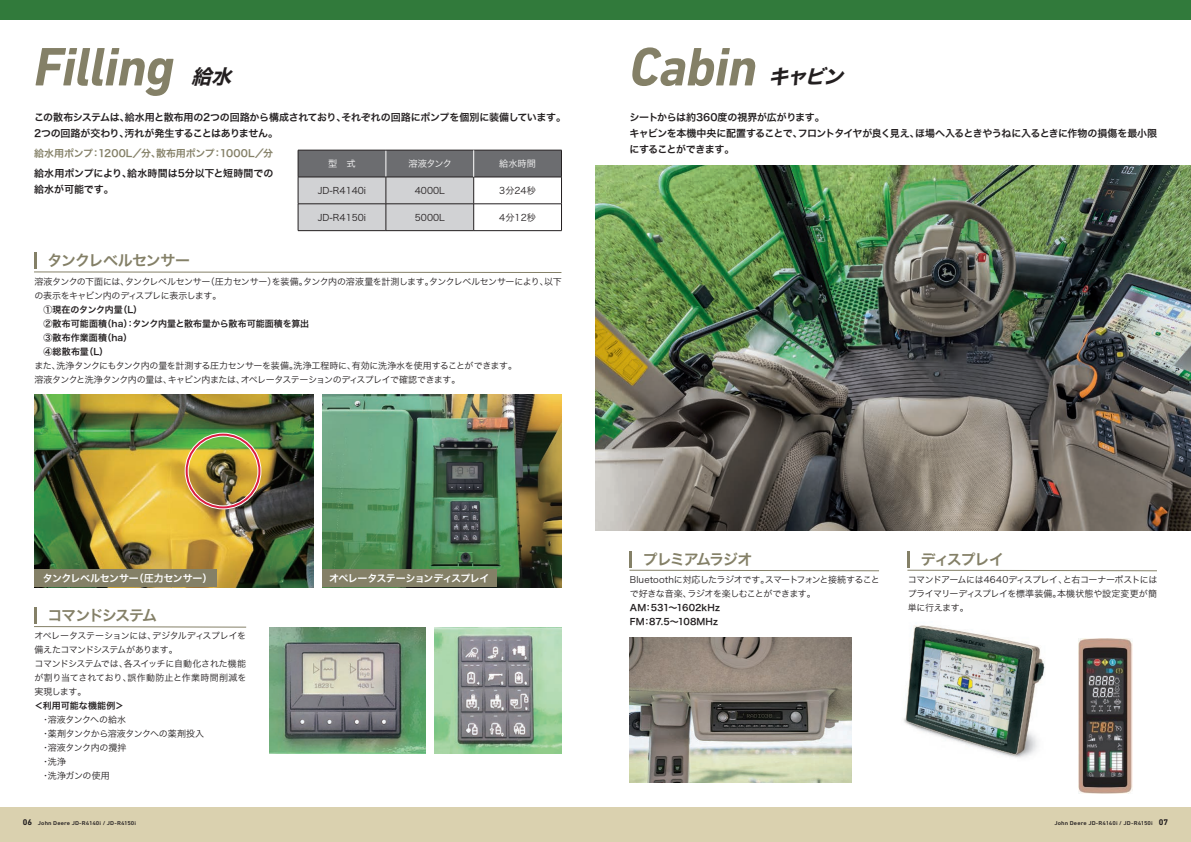
<style>
.page{position:relative;width:1191px;height:842px;background:#fff}
.page>*{position:absolute;margin:0;border:0;box-sizing:border-box;transform-origin:0 0}
.t1{font:italic 700 55px "DIN Next LT Pro";letter-spacing:-.02em;color:#848067}
.t2{font:italic 20px "Hira Kaku Std W7";color:#231f20}
.t3{font:15px "Hira Kaku Std W6";letter-spacing:-.075em;color:#848067}
.t4{font:15px "Hira Kaku Std W6";letter-spacing:-.045em;color:#848067}
.t5{font:15px "Hira Kaku Std W6";letter-spacing:-.115em;color:#848067}
.t6{font:10px/16px "Hira Kaku Std W6";letter-spacing:-.025em;color:#231f20}
.t7{font:10px "Hira Kaku Std W6";letter-spacing:-.045em;color:#fff}
.t8{font:10px/16px "Hira Kaku Std W6";letter-spacing:-.005em;color:#231f20}
.t9{font:10px "Hira Kaku Std W6";letter-spacing:-.005em;color:#848067}
.t10{font:9.2px "Hira Kaku Std W3";color:#231f20}
.t11{font:9.2px "Hira Kaku Std W3";color:#fff}
.t12{font:9px/14px "Hira Kaku Std W3";letter-spacing:-.04em;color:#231f20}
.t13{font:9px/14px "Hira Kaku Std W6";letter-spacing:.005em;color:#231f20}
.t14{font:500 5.7px "DIN Next LT Pro";letter-spacing:.02em;color:#231f20;scale:1.11 1}
.s1{font-weight:700;font-size:8.4px}
</style>
<div class="page">
<div style="left:0;top:0;width:1191px;height:20px;background:#317a3b"></div>
<div style="left:0;top:808px;width:1191px;height:34px;background:#dad1af"></div>
<img style="left:837px;top:625px;width:208px;height:158px">
<img style="left:1078px;top:638px;width:54px;height:156px">
<img style="left:629px;top:637px;width:222px;height:145px">
<img style="left:34px;top:394px;width:280px;height:193px">
<img style="left:322px;top:394px;width:239px;height:193px">
<img style="left:595px;top:166px;width:596px;height:365px">
<img style="left:434px;top:627px;width:127px;height:126px">
<img style="left:269px;top:627px;width:157px;height:126px">
<svg style="left:298px;top:150px;width:264px;height:81px"></svg>
<div style="left:185px;top:433px;width:76px;height:76px;border:4px solid #fff;border-radius:50%"></div>
<div style="left:186px;top:434px;width:74px;height:74px;border:2px solid #da1e42;border-radius:50%"></div>
<svg style="left:629px;top:570px;width:250px;height:1px"></svg>
<hr style="left:629px;top:551px;width:3px;height:16px;background:#848067">
<svg style="left:34px;top:272px;width:528px;height:1px"></svg>
<hr style="left:34px;top:252px;width:3px;height:17px;background:#848067">
<svg style="left:34px;top:626px;width:212px;height:1px"></svg>
<hr style="left:34px;top:607px;width:3px;height:17px;background:#848067">
<svg style="left:907px;top:570px;width:250px;height:1px"></svg>
<hr style="left:907px;top:551px;width:3px;height:16px;background:#848067">
<div style="left:34px;top:570px;width:182px;height:17px;background:#848067"></div>
<div style="left:322px;top:570px;width:174px;height:17px;background:#848067"></div>
<h1 class="t1" style="left:34px;top:35px;width:142px">Filling</h1>
<h2 class="t2" style="left:191px;top:61px;width:50px">給水</h2>
<p class="t6" style="left:34px;top:109px;width:533px">この散布システムは、給水用と散布用の2つの回路から構成されており、それぞれの回路にポンプを個別に装備しています。<br>2つの回路が交わり、汚れが発生することはありません。</p>
<p class="t9" style="left:34px;top:145px;width:241px">給水用ポンプ：1200L／分、散布用ポンプ：1000L／分</p>
<p class="t8" style="left:34px;top:165px;width:241px">給水用ポンプにより、給水時間は5分以下と短時間での給水が可能です。</p>
<p class="t11" style="left:328px;top:157px;width:29px">型　式</p>
<p class="t11" style="left:408px;top:157px;width:45px">溶液タンク</p>
<p class="t11" style="left:499px;top:157px;width:38px">給水時間</p>
<p class="t10" style="left:318px;top:183px;width:50px">JD-R4140i</p>
<p class="t10" style="left:415px;top:183px;width:31px">4000L</p>
<p class="t10" style="left:499px;top:183px;width:38px">3分24秒</p>
<p class="t10" style="left:318px;top:210px;width:50px">JD-R4150i</p>
<p class="t10" style="left:415px;top:210px;width:31px">5000L</p>
<p class="t10" style="left:499px;top:210px;width:38px">4分12秒</p>
<h3 class="t4" style="left:47px;top:249px;width:144px">タンクレベルセンサー</h3>
<p class="t12" style="left:34px;top:274px;width:529px">溶液タンクの下面には、タンクレベルセンサー（圧力センサー）を装備。タンク内の溶液量を計測します。タンクレベルセンサーにより、以下の表示をキャビン内のディスプレに表示します。</p>
<p class="t13" style="left:34px;top:302px;width:276px;text-indent:9px">①現在のタンク内量（L）<br>　②散布可能面積（ha）：タンク内量と散布量から散布可能面積を算出　③散布作業面積（ha）<br>　④総散布量（L）</p>
<p class="t12" style="left:34px;top:358px;width:484px">また、洗浄タンクにもタンク内の量を計測する圧力センサーを装備。洗浄工程時に、有効に洗浄水を使用することができます。溶液タンクと洗浄タンク内の量は、キャビン内または、オペレータステーションのディスプレイで確認できます。</p>
<p class="t7" style="left:43px;top:571px;width:171px">タンクレベルセンサー（圧力センサー）</p>
<p class="t7" style="left:329px;top:571px;width:162px">オペレータステーションディスプレイ</p>
<h3 class="t5" style="left:47px;top:604px;width:111px">コマンドシステム</h3>
<p class="t12" style="left:34px;top:629px;width:214px">オペレータステーションには、デジタルディスプレイを備えたコマンドシステムがあります。<br>コマンドシステムでは、各スイッチに自動化された機能が割り当てされており、誤作動防止と作業時間削減を実現します。</p>
<p class="t13" style="left:34px;top:699px;width:91px">＜利用可能な機能例＞</p>
<p class="t12" style="left:34px;top:713px;width:171px">　・溶液タンクへの給水<br>　・薬剤タンクから溶液タンクへの薬剤投入　・溶液タンク内の攪拌<br>　・洗浄<br>　・洗浄ガンの使用</p>
<h1 class="t1" style="left:629px;top:35px;width:129px">Cabin</h1>
<h2 class="t2" style="left:768px;top:61px;width:85px">キャビン</h2>
<p class="t6" style="left:629px;top:109px;width:529px">シートからは約360度の視界が広がります。<br>キャビンを本機中央に配置することで、フロントタイヤが良く見え、ほ場へ入るときやうねに入るときに作物の損傷を最小限にすることができます。</p>
<h3 class="t3" style="left:643px;top:547px;width:111px">プレミアムラジオ</h3>
<p class="t12" style="left:630px;top:572px;width:251px">Bluetoothに対応したラジオです。スマートフォンと接続することで好きな音楽、ラジオを楽しむことができます。</p>
<p class="t13" style="left:630px;top:601px;width:92px">AM：531～1602kHz<br>FM：87.5～108MHz</p>
<h3 class="t3" style="left:920px;top:547px;width:85px">ディスプレイ</h3>
<p class="t12" style="left:907px;top:572px;width:251px;text-align:justify">コマンドアームには4640ディスプレイ、と右コーナーポストにはプライマリーディスプレイを標準装備。本機状態や設定変更が簡単に行えます。</p>
<p class="t14" style="left:23px;top:820px;width:104px"><span class="s1">06</span> John Deere JD-R4140i / JD-R4150i</p>
<p class="t14" style="left:1054px;top:820px;width:104px">John Deere JD-R4140i / JD-R4150i <span class="s1">07</span></p>
</div>
